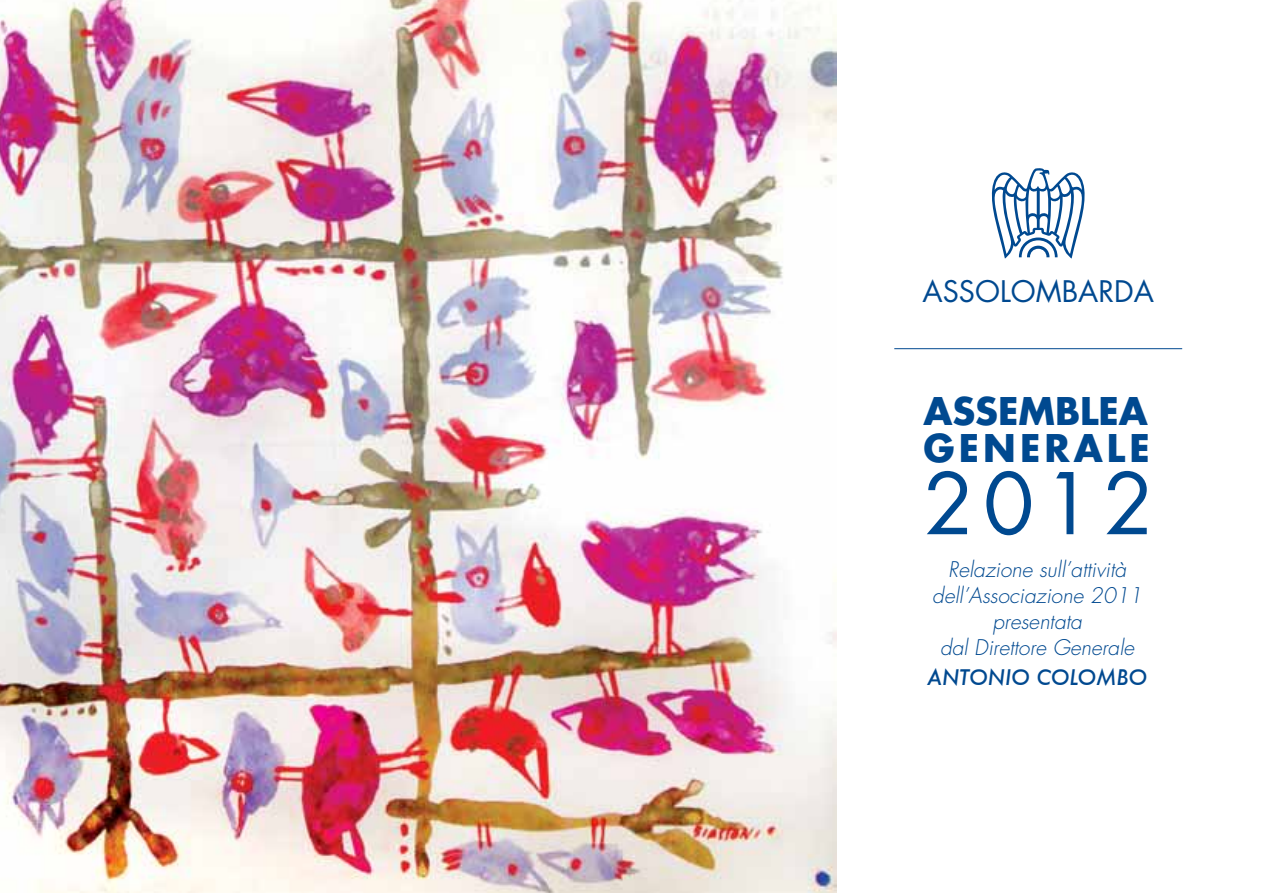
<style>
.page{position:relative;width:1263px;height:893px;background:#fff}
.page>*{position:absolute;margin:0;border:0;box-sizing:border-box;transform-origin:0 0}
.t1{font:82.5px "Futura";color:#004990}
.t2{font:700 37.2px/37.2px "Futura";color:#004990}
.t3{font:28.95px "Futura";color:#004990}
.t4{font:italic 300 21px/26px "Futura LT";color:#004990;text-align:center}
.t5{font:italic 500 21px "Futura";color:#004990}
</style>
<div class="page">
<img style="left:0;top:0;width:837px;height:893px">
<svg style="left:991px;top:168px;width:94px;height:91px"></svg>
<hr style="left:894px;top:348px;width:288px;height:1px;background:#004990">
<h3 class="t3" style="left:922px;top:273px;width:233px">ASSOLOMBARDA</h3>
<h2 class="t2" style="left:923px;top:392px;width:228px">ASSEMBLEA<br>GENERALE</h2>
<h1 class="t1" style="left:923px;top:451px;width:232px">2012</h1>
<p class="t4" style="left:932px;top:557px;width:211px">Relazione sull’attività dell’Associazione 2011 presentata<br>dal Direttore Generale</p>
<p class="t5" style="left:927px;top:662px;width:222px">ANTONIO COLOMBO</p>
</div>
